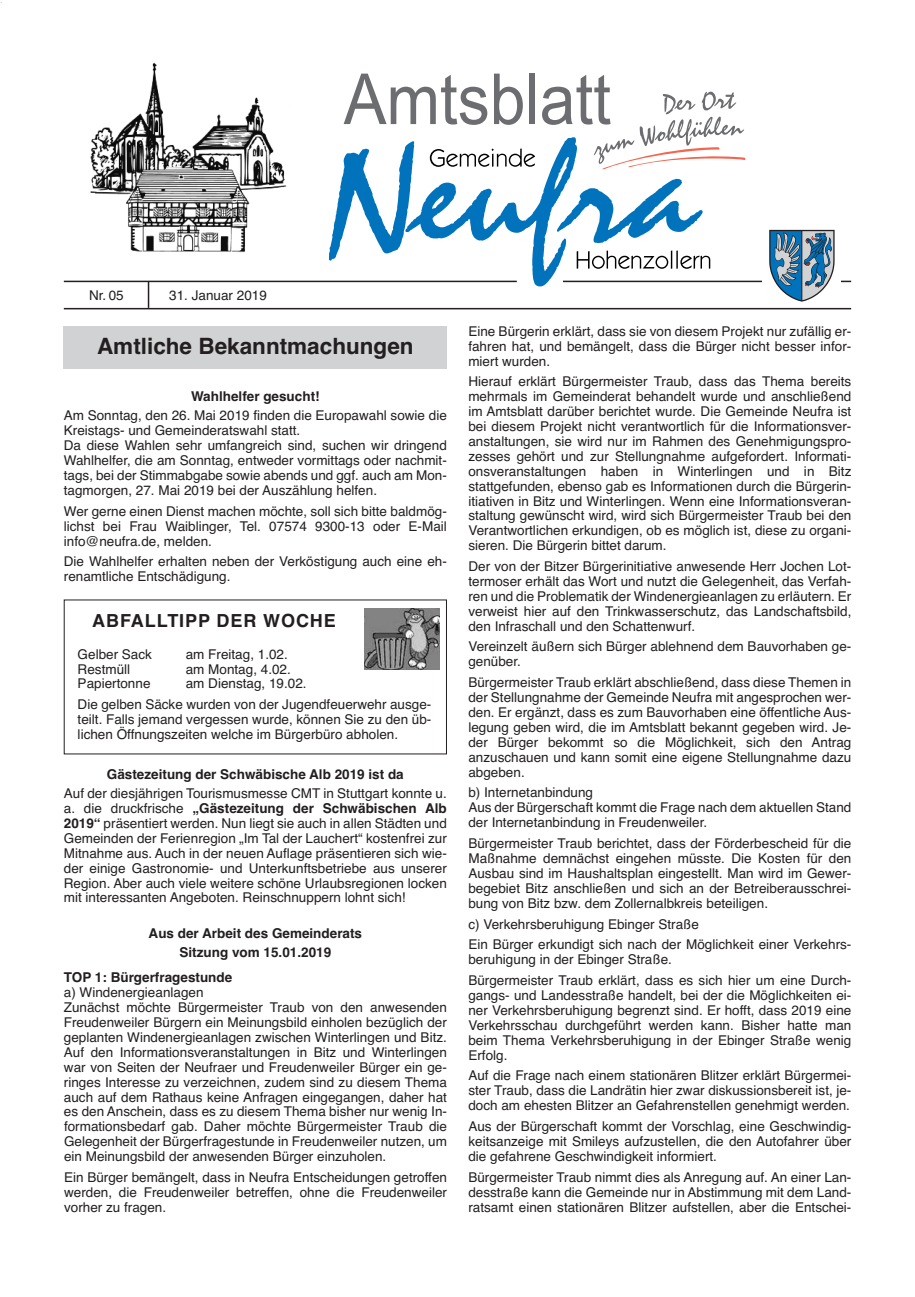
<style>
.page{position:relative;width:915px;height:1297px;background:#fff}
.page>*{position:absolute;margin:0;border:0;box-sizing:border-box;transform-origin:0 0}
.t1{font:70.5px "Arial";color:#6c6d70;scale:.91 1}
.t2{font:700 22.5px "Helvetica";color:#231f20}
.t3{font:700 18px "Helvetica";letter-spacing:.05em;color:#231f20}
.t4{font:13.5px/14.9px "Helvetica";color:#231f20;text-align:justify}
.t5{font:700 13.5px/19.2px "Helvetica";color:#231f20;text-align:center}
.t6{font:4.5px "Helvetica";color:#231f20}
.s1{font-weight:700}
</style>
<div class="page">
<div style="left:64px;top:326px;width:382px;height:43px;background:#d1d2d4"></div>
<img style="left:90px;top:62px;width:197px;height:191px">
<hr style="left:64px;top:308px;width:786px;height:1px;background:#231f20">
<hr style="left:562px;top:281px;width:288px;height:1px;background:#231f20">
<hr style="left:64px;top:281px;width:452px;height:1px;background:#231f20">
<div style="left:762px;top:227px;width:78px;height:77px;background:#fff"></div>
<svg style="left:769px;top:230px;width:65px;height:72px;background:#7297b0"></svg>
<svg style="left:148px;top:282px;width:1px;height:26px"></svg>
<svg style="left:329px;top:92px;width:416px;height:194px"></svg>
<img style="left:364px;top:608px;width:75px;height:61px">
<p class="t6" style="left:1px;top:-1px;width:3px">.</p>
<h1 class="t1" style="left:343px;top:58px;width:295px">Amtsblatt</h1>
<p class="t4" style="left:89px;top:288px;width:36px">Nr. 05</p>
<p class="t4" style="left:169px;top:288px;width:99px">31. Januar 2019</p>
<h2 class="t2" style="left:97px;top:333px;width:318px">Amtliche bekanntmachungen</h2>
<p class="t5" style="left:191px;top:387px;width:130px">Wahlhelfer gesucht!</p>
<p class="t4" style="left:64px;top:408px;width:384px;text-align:left">Am Sonntag, den 26. Mai 2019 finden die Europawahl sowie die Kreistags- und Gemeinderatswahl statt.<br>Da diese Wahlen sehr umfangreich sind, suchen wir dringend Wahlhelfer, die am Sonntag, entweder vormittags oder nachmit&shy;tags, bei der Stimmabgabe sowie abends und ggf. auch am Mon&shy;tagmorgen, 27. Mai 2019 bei der Auszählung helfen.</p>
<p class="t4" style="left:64px;top:504px;width:384px">Wer gerne einen Dienst machen möchte, soll sich bitte baldmög&shy;lichst bei Frau Waiblinger, Tel. 07574 9300-13 oder E-Mail info@neufra.de, melden.</p>
<p class="t4" style="left:64px;top:554px;width:384px">Die Wahlhelfer erhalten neben der Verköstigung auch eine eh&shy;renamtliche Entschädigung.</p>
<h3 class="t3" style="left:92px;top:610px;width:245px">AbfAlltipp der Woche</h3>
<p class="t4" style="left:78px;top:647px;width:76px">Gelber Sack</p>
<p class="t4" style="left:186px;top:647px;width:104px">am Freitag, 1.02.</p>
<p class="t4" style="left:78px;top:661px;width:54px">Restmüll</p>
<p class="t4" style="left:186px;top:661px;width:107px">am Montag, 4.02.</p>
<p class="t4" style="left:78px;top:676px;width:74px">Papiertonne</p>
<p class="t4" style="left:78px;top:673px;width:355px;line-height:20.9px;text-indent:108px">am Dienstag, 19.02.<br>Die gelben Säcke wurden von der Jugendfeuerwehr ausge-</p>
<p class="t4" style="left:78px;top:712px;width:355px">teilt. Falls jemand vergessen wurde, können Sie zu den üb&shy;lichen Öffnungszeiten welche im Bürgerbüro abholen.</p>
<p class="t5" style="left:107px;top:765px;width:298px">Gästezeitung der Schwäbische Alb 2019 ist da</p>
<p class="t4" style="left:64px;top:786px;width:384px">Auf der diesjährigen Tourismusmesse CMT in Stuttgart konnte u. a. die druckfrische <span class="s1">„Gästezeitung der Schwäbischen Alb 2019“</span> präsentiert werden. Nun liegt sie auch in allen Städten und Gemeinden der Ferienregion „Im Tal der Lauchert“ kostenfrei zur Mitnahme aus. Auch in der neuen Auflage präsentieren sich wie&shy;der einige Gastronomie- und Unterkunftsbetriebe aus unserer Region. Aber auch viele weitere schöne Urlaubsregionen locken mit interessanten Angeboten. Reinschnuppern lohnt sich!</p>
<p class="t5" style="left:148px;top:924px;width:215px">Aus der Arbeit des Gemeinderats<br>Sitzung vom 15.01.2019</p>
<p class="t5" style="left:64px;top:968px;width:170px">top 1: bürgerfragestunde</p>
<p class="t4" style="left:64px;top:985px;width:384px;text-align:left">a) Windenergieanlagen<br>Zunächst möchte Bürgermeister Traub von den anwesenden Freudenweiler Bürgern ein Meinungsbild einholen bezüglich der geplanten Windenergieanlagen zwischen Winterlingen und Bitz.<br>Auf den Informationsveranstaltungen in Bitz und Winterlingen war von Seiten der Neufraer und Freudenweiler Bürger ein ge&shy;ringes Interesse zu verzeichnen, zudem sind zu diesem Thema auch auf dem Rathaus keine Anfragen eingegangen, daher hat es den Anschein, dass es zu diesem Thema bisher nur wenig In&shy;formationsbedarf gab. Daher möchte Bürgermeister Traub die Gelegenheit der Bürgerfragestunde in Freudenweiler nutzen, um ein Meinungsbild der anwesenden Bürger einzuholen.</p>
<p class="t4" style="left:64px;top:1170px;width:384px">Ein Bürger bemängelt, dass in Neufra Entscheidungen getroffen werden, die Freudenweiler betreffen, ohne die Freudenweiler vorher zu fragen.</p>
<p class="t4" style="left:468px;top:324px;width:384px">Eine Bürgerin erklärt, dass sie von diesem Projekt nur zufällig er&shy;fahren hat, und bemängelt, dass die Bürger nicht besser infor&shy;miert wurden.</p>
<p class="t4" style="left:468px;top:374px;width:384px">Hierauf erklärt Bürgermeister Traub, dass das Thema bereits mehrmals im Gemeinderat behandelt wurde und anschließend im Amtsblatt darüber berichtet wurde. Die Gemeinde Neufra ist bei diesem Projekt nicht verantwortlich für die Informationsver&shy;anstaltungen, sie wird nur im Rahmen des Genehmigungspro&shy;zesses gehört und zur Stellungnahme aufgefordert. Informati&shy;onsveranstaltungen haben in Winterlingen und in Bitz stattgefunden, ebenso gab es Informationen durch die Bürgerin&shy;itiativen in Bitz und Winterlingen. Wenn eine Informationsveran&shy;staltung gewünscht wird, wird sich Bürgermeister Traub bei den Verantwortlichen erkundigen, ob es möglich ist, diese zu organi&shy;sieren. Die Bürgerin bittet darum.</p>
<p class="t4" style="left:468px;top:559px;width:384px">Der von der Bitzer Bürgerinitiative anwesende Herr Jochen Lot&shy;termoser erhält das Wort und nutzt die Gelegenheit, das Verfah&shy;ren und die Problematik der Windenergieanlagen zu erläutern. Er verweist hier auf den Trinkwasserschutz, das Landschaftsbild, den Infraschall und den Schattenwurf.</p>
<p class="t4" style="left:468px;top:639px;width:384px">Vereinzelt äußern sich Bürger ablehnend dem Bauvorhaben ge&shy;genüber.</p>
<p class="t4" style="left:468px;top:675px;width:384px">Bürgermeister Traub erklärt abschließend, dass diese Themen in der Stellungnahme der Gemeinde Neufra mit angesprochen wer&shy;den. Er ergänzt, dass es zum Bauvorhaben eine öffentliche Aus&shy;legung geben wird, die im Amtsblatt bekannt gegeben wird. Je&shy;der Bürger bekommt so die Möglichkeit, sich den Antrag anzuschauen und kann somit eine eigene Stellungnahme dazu abgeben.</p>
<p class="t4" style="left:468px;top:785px;width:384px;text-align:left">b) Internetanbindung<br>Aus der Bürgerschaft kommt die Frage nach dem aktuellen Stand der Internetanbindung in Freudenweiler.</p>
<p class="t4" style="left:468px;top:836px;width:384px">Bürgermeister Traub berichtet, dass der Förderbescheid für die Maßnahme demnächst eingehen müsste. Die Kosten für den Ausbau sind im Haushaltsplan eingestellt. Man wird im Gewer&shy;begebiet Bitz anschließen und sich an der Betreiberausschrei&shy;bung von Bitz bzw. dem Zollernalbkreis beteiligen.</p>
<p class="t4" style="left:468px;top:913px;width:384px;line-height:20.9px">c) Verkehrsberuhigung Ebinger Straße<br>Ein Bürger erkundigt sich nach der Möglichkeit einer Verkehrs-</p>
<p class="t4" style="left:468px;top:949px;width:384px;line-height:20.9px">beruhigung in der Ebinger Straße.<br>Bürgermeister Traub erklärt, dass es sich hier um eine Durch-</p>
<p class="t4" style="left:468px;top:988px;width:384px">gangs- und Landesstraße handelt, bei der die Möglichkeiten ei&shy;ner Verkehrsberuhigung begrenzt sind. Er hofft, dass 2019 eine Verkehrsschau durchgeführt werden kann. Bisher hatte man beim Thema Verkehrsberuhigung in der Ebinger Straße wenig Erfolg.</p>
<p class="t4" style="left:468px;top:1068px;width:384px">Auf die Frage nach einem stationären Blitzer erklärt Bürgermei&shy;ster Traub, dass die Landrätin hier zwar diskussionsbereit ist, je&shy;doch am ehesten Blitzer an Gefahrenstellen genehmigt werden.</p>
<p class="t4" style="left:468px;top:1119px;width:384px">Aus der Bürgerschaft kommt der Vorschlag, eine Geschwindig&shy;keitsanzeige mit Smileys aufzustellen, die den Autofahrer über die gefahrene Geschwindigkeit informiert.</p>
<p class="t4" style="left:468px;top:1170px;width:384px">Bürgermeister Traub nimmt dies als Anregung auf. An einer Lan&shy;desstraße kann die Gemeinde nur in Abstimmung mit dem Land&shy;ratsamt einen stationären Blitzer aufstellen, aber die Entschei-</p>
</div>
